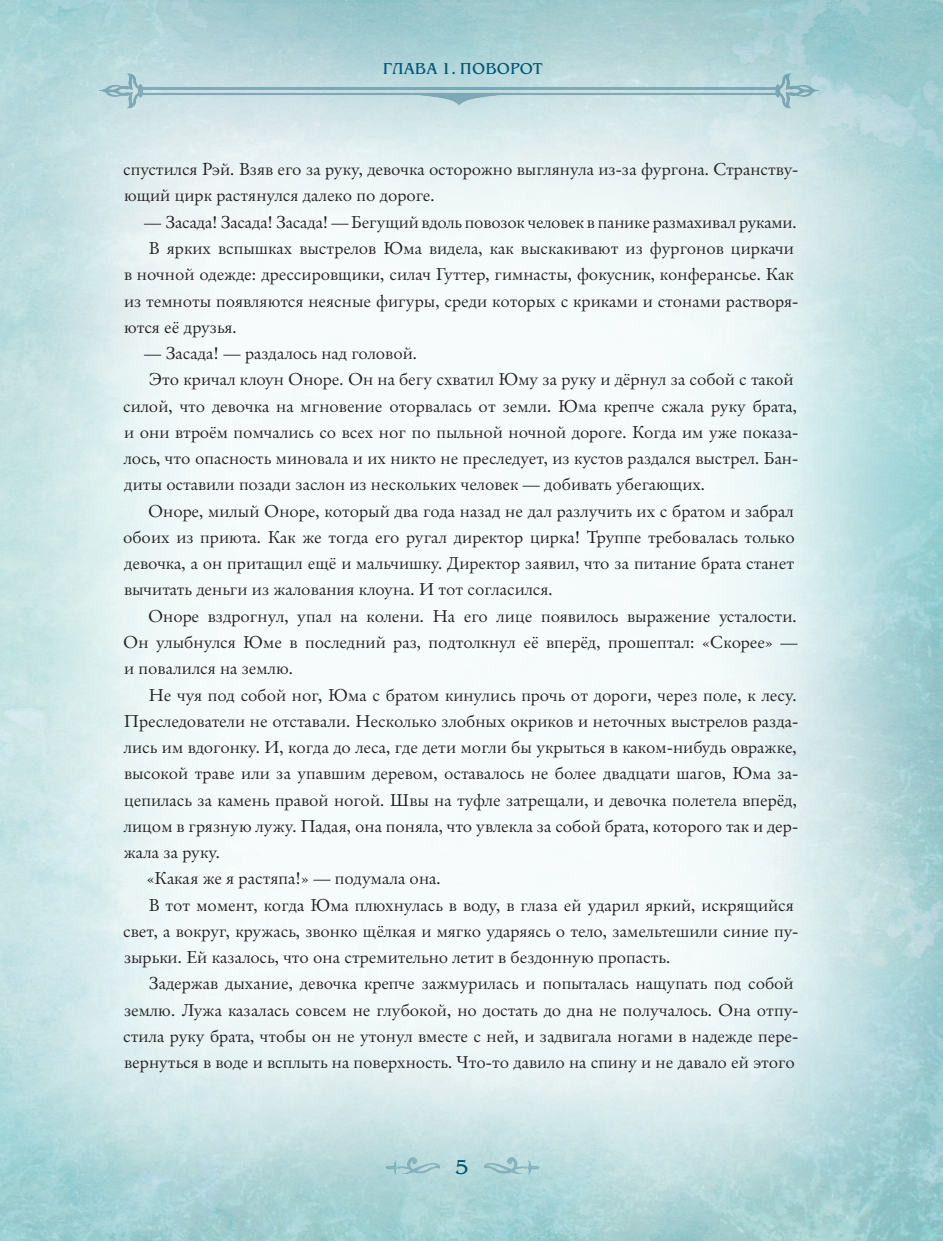
<style>
.page{position:relative;width:943px;height:1241px;background:#fff}
.page>*{position:absolute;margin:0;border:0;box-sizing:border-box;transform-origin:0 0}
.t1{font:19.78px "Benguiat Book ITC";color:#005571}
.t2{font:17.15px/26.2px "Original Garamond BT";color:#231f20}
.t3{font:15.58px "Benguiat Book ITC";letter-spacing:.01em;color:#005571}
</style>
<div class="page">
<img style="left:1px;top:0;width:941px;height:1240px">
<img style="left:85px;top:68px;width:745px;height:51px">
<img style="left:383px;top:1155px;width:57px;height:21px">
<img style="left:484px;top:1155px;width:57px;height:21px">
<p class="t3" style="left:383px;top:60px;width:161px">ГЛАВА 1. ПОВОРОТ</p>
<p class="t2" style="left:123px;top:158px;width:676px">спустился Рэй. Взяв его за руку, девочка осторожно выглянула из-за фургона. Странству&shy;ющий цирк растянулся далеко по дороге.</p>
<p class="t2" style="left:144px;top:210px;width:654px">— Засада! Засада! Засада! — Бегущий вдоль повозок человек в панике размахивал руками.</p>
<p class="t2" style="left:149px;top:237px;width:646px">В ярких вспышках выстрелов Юма видела, как выскакивают из фургонов циркачи</p>
<p class="t2" style="left:124px;top:263px;width:671px">в ночной одежде: дрессировщики, силач Гуттер, гимнасты, фокусник, конферансье. Как</p>
<p class="t2" style="left:124px;top:289px;width:675px">из темноты появляются неясные фигуры, среди которых с криками и стонами растворя-</p>
<p class="t2" style="left:124px;top:315px;width:114px">ются её друзья.</p>
<p class="t2" style="left:144px;top:342px;width:274px">— Засада! — раздалось над головой.</p>
<p class="t2" style="left:148px;top:368px;width:646px">Это кричал клоун Оноре. Он на бегу схватил Юму за руку и дёрнул за собой с такой</p>
<p class="t2" style="left:123px;top:394px;width:675px">силой, что девочка на мгновение оторвалась от земли. Юма крепче сжала руку брата,</p>
<p class="t2" style="left:124px;top:420px;width:675px">и они втроём помчались со всех ног по пыльной ночной дороге. Когда им уже показа-</p>
<p class="t2" style="left:124px;top:447px;width:676px">лось, что опасность миновала и их никто не преследует, из кустов раздался выстрел. Бан-</p>
<p class="t2" style="left:124px;top:473px;width:582px">диты оставили позади заслон из нескольких человек — добивать убегающих.</p>
<p class="t2" style="left:148px;top:499px;width:647px">Оноре, милый Оноре, который два года назад не дал разлучить их с братом и забрал</p>
<p class="t2" style="left:123px;top:525px;width:673px">обоих из приюта. Как же тогда его ругал директор цирка! Труппе требовалась только</p>
<p class="t2" style="left:124px;top:552px;width:671px">девочка, а он притащил ещё и мальчишку. Директор заявил, что за питание брата станет</p>
<p class="t2" style="left:124px;top:578px;width:430px">вычитать деньги из жалования клоуна. И тот согласился.</p>
<p class="t2" style="left:148px;top:604px;width:650px">Оноре вздрогнул, упал на колени. На его лице появилось выражение усталости.</p>
<p class="t2" style="left:123px;top:630px;width:676px">Он улыбнулся Юме в последний раз, подтолкнул её вперёд, прошептал: «Скорее» —</p>
<p class="t2" style="left:124px;top:657px;width:170px">и повалился на землю.</p>
<p class="t2" style="left:149px;top:683px;width:649px">Не чуя под собой ног, Юма с братом кинулись прочь от дороги, через поле, к лесу.</p>
<p class="t2" style="left:124px;top:709px;width:676px">Преследователи не отставали. Несколько злобных окриков и неточных выстрелов разда-</p>
<p class="t2" style="left:124px;top:735px;width:674px">лись им вдогонку. И, когда до леса, где дети могли бы укрыться в каком-нибудь овражке,</p>
<p class="t2" style="left:124px;top:762px;width:675px">высокой траве или за упавшим деревом, оставалось не более двадцати шагов, Юма за-</p>
<p class="t2" style="left:124px;top:788px;width:674px">цепилась за камень правой ногой. Швы на туфле затрещали, и девочка полетела вперёд,</p>
<p class="t2" style="left:124px;top:814px;width:676px">лицом в грязную лужу. Падая, она поняла, что увлекла за собой брата, которого так и дер-</p>
<p class="t2" style="left:124px;top:840px;width:98px">жала за руку.</p>
<p class="t2" style="left:147px;top:867px;width:295px">«Какая же я растяпа!» — подумала она.</p>
<p class="t2" style="left:149px;top:893px;width:646px">В тот момент, когда Юма плюхнулась в воду, в глаза ей ударил яркий, искрящийся</p>
<p class="t2" style="left:123px;top:919px;width:676px">свет, а вокруг, кружась, звонко щёлкая и мягко ударяясь о тело, замельтешили синие пу-</p>
<p class="t2" style="left:124px;top:945px;width:548px">зырьки. Ей казалось, что она стремительно летит в бездонную пропасть.</p>
<p class="t2" style="left:149px;top:972px;width:646px">Задержав дыхание, девочка крепче зажмурилась и попыталась нащупать под собой</p>
<p class="t2" style="left:124px;top:998px;width:676px">землю. Лужа казалась совсем не глубокой, но достать до дна не получалось. Она отпу-</p>
<p class="t2" style="left:123px;top:1024px;width:676px">стила руку брата, чтобы он не утонул вместе с ней, и задвигала ногами в надежде пере-</p>
<p class="t2" style="left:124px;top:1050px;width:672px">вернуться в воде и всплыть на поверхность. Что-то давило на спину и не давало ей этого</p>
<p class="t1" style="left:455px;top:1156px;width:14px">5</p>
</div>
